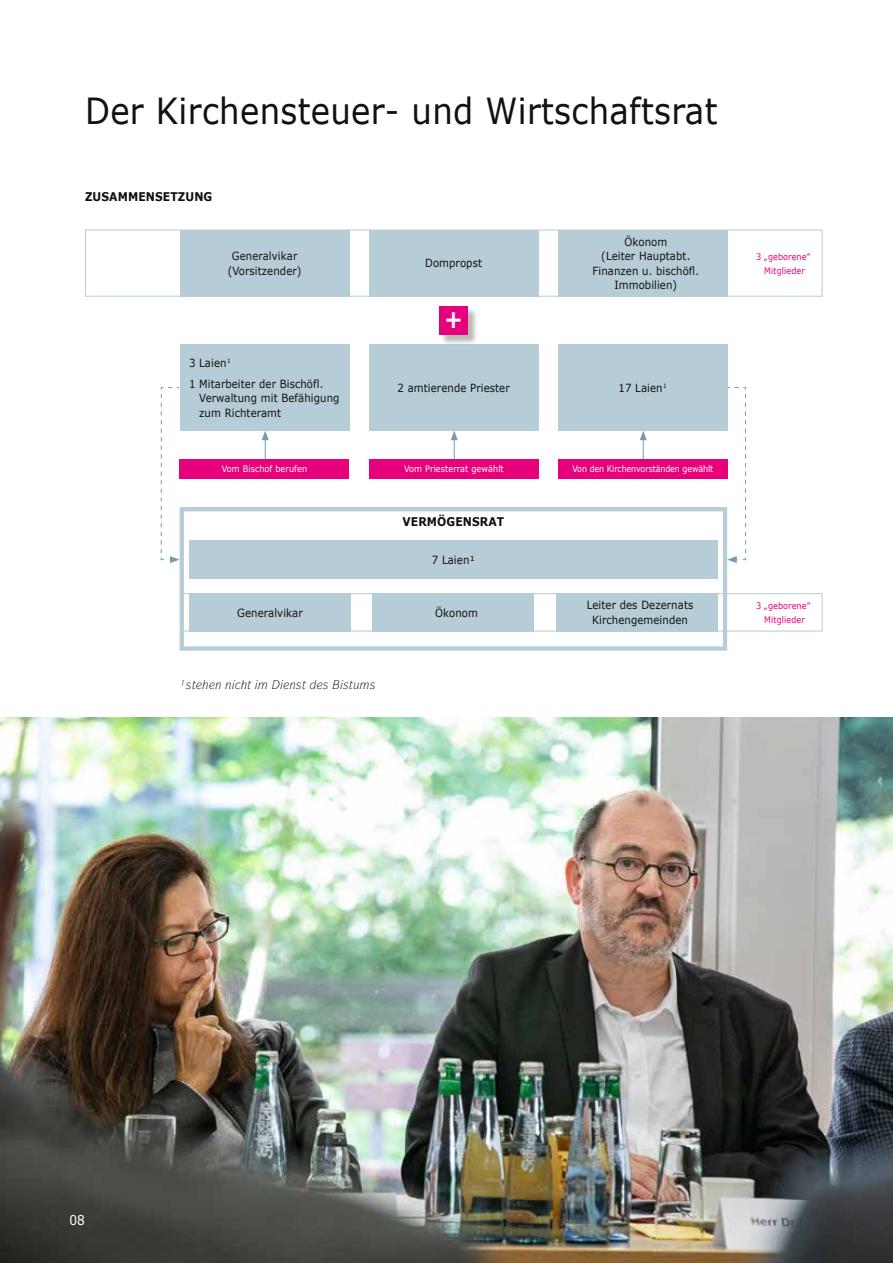
<style>
.page{position:relative;width:893px;height:1263px;background:#fff}
.page>*{position:absolute;margin:0;border:0;box-sizing:border-box;transform-origin:0 0}
.t1{font:36px "Verdana";letter-spacing:.01em;color:#12120d;scale:.9 1}
.t2{font:700 24px "Verdana";color:#fff;scale:.9 1}
.t3{font:13.5px "Verdana";color:#fff;scale:.9 1}
.t4{font:700 12px "Verdana";letter-spacing:.01em;color:#12120d;scale:.9 1}
.t5{font:italic 12px "ITC Symbol Std";color:#12120d}
.t6{font:11.25px/14.4px "Verdana";letter-spacing:.01em;color:#12120d;text-align:center;scale:.9 1}
.t7{font:9px/14.4px "Verdana";letter-spacing:.01em;color:#e6007c;text-align:center;scale:.9 1}
.t8{font:9px "Verdana";color:#fff;scale:.9 1}
.t9{font:9px "Verdana";color:#fff;scale:.88 1}
</style>
<div class="page">
<div style="left:180px;top:507px;width:547px;height:144px;border:4px solid #b6ccd6"></div>
<div style="left:180px;top:344px;width:170px;height:87px;background:#b6ccd6"></div>
<div style="left:369px;top:344px;width:170px;height:87px;background:#b6ccd6"></div>
<div style="left:85px;top:230px;width:737px;height:67px;border:1px solid #b6ccd6"></div>
<div style="left:182px;top:593px;width:640px;height:38px;border:1px solid #b6ccd6"></div>
<div style="left:441px;top:308px;width:38px;height:37px;background:#12120d;opacity:.3"></div>
<div style="left:439px;top:306px;width:29px;height:29px;background:#e6007c"></div>
<svg style="left:262px;top:431px;width:7px;height:28px"></svg>
<svg style="left:451px;top:431px;width:7px;height:28px"></svg>
<div style="left:180px;top:230px;width:170px;height:67px;background:#b6ccd6"></div>
<div style="left:189px;top:593px;width:162px;height:38px;background:#b6ccd6"></div>
<div style="left:369px;top:230px;width:170px;height:67px;background:#b6ccd6"></div>
<div style="left:373px;top:593px;width:161px;height:38px;background:#b6ccd6"></div>
<div style="left:189px;top:540px;width:529px;height:39px;background:#b6ccd6"></div>
<div style="left:558px;top:230px;width:170px;height:67px;background:#b6ccd6"></div>
<div style="left:556px;top:593px;width:162px;height:38px;background:#b6ccd6"></div>
<svg style="left:640px;top:431px;width:7px;height:28px"></svg>
<svg style="left:727px;top:387px;width:19px;height:176px"></svg>
<svg style="left:160px;top:387px;width:20px;height:176px"></svg>
<div style="left:558px;top:344px;width:170px;height:87px;background:#b6ccd6"></div>
<div style="left:180px;top:459px;width:169px;height:19px;background:#e6007c"></div>
<div style="left:369px;top:459px;width:170px;height:19px;background:#e6007c"></div>
<div style="left:558px;top:459px;width:170px;height:19px;background:#e6007c"></div>
<img style="left:0;top:718px;width:893px;height:545px">
<h1 class="t1" style="left:85px;top:87px;width:704px">Der Kirchensteuer- und Wirtschaftsrat</h1>
<p class="t4" style="left:85px;top:188px;width:143px">ZUSAMMENSETZUNG</p>
<p class="t6" style="left:228px;top:249px;width:84px">Generalvikar (Vorsitzender)</p>
<p class="t6" style="left:189px;top:352px;width:151px;line-height:20.7px;text-align:left">3 Laien<sup>1<br></sup>1 Mitarbeiter der Bischöfl.</p>
<p class="t6" style="left:199px;top:391px;width:157px;text-align:left">Verwaltung mit Befähigung zum Richteramt</p>
<p class="t6" style="left:425px;top:256px;width:65px">Dompropst</p>
<h2 class="t2" style="left:444px;top:302px;width:22px">+</h2>
<p class="t6" style="left:397px;top:380px;width:126px">2 amtierende Priester</p>
<p class="t6" style="left:592px;top:234px;width:120px">Ökonom<br>(Leiter Hauptabt.<br>Finanzen u. bischöfl.<br>Immobilien)</p>
<p class="t6" style="left:618px;top:380px;width:55px">17 Laien<sup>1</sup></p>
<p class="t8" style="left:222px;top:463px;width:96px">Vom Bischof berufen</p>
<p class="t8" style="left:404px;top:463px;width:112px">Vom Priesterrat gewählt</p>
<p class="t9" style="left:572px;top:463px;width:162px">Von den Kirchenvorständen gewählt</p>
<p class="t4" style="left:402px;top:513px;width:115px">VERMÖGENSRAT</p>
<p class="t6" style="left:237px;top:605px;width:74px">Generalvikar</p>
<p class="t5" style="left:289px;top:677px;width:18px">■▲▼</p>
<p class="t5" style="left:323px;top:677px;width:54px">▲ ▲▼◆ ▲</p>
<p class="t6" style="left:432px;top:552px;width:49px">7 Laien¹</p>
<p class="t6" style="left:435px;top:605px;width:49px">Ökonom</p>
<p class="t6" style="left:587px;top:598px;width:120px">Leiter des Dezernats<br>Kirchengemeinden</p>
<p class="t7" style="left:756px;top:249px;width:62px">3 „geborene‟<br>Mitglieder</p>
<p class="t7" style="left:756px;top:598px;width:62px">3 „geborene‟<br>Mitglieder</p>
<p class="t3" style="left:69px;top:1210px;width:19px">08</p>
</div>
